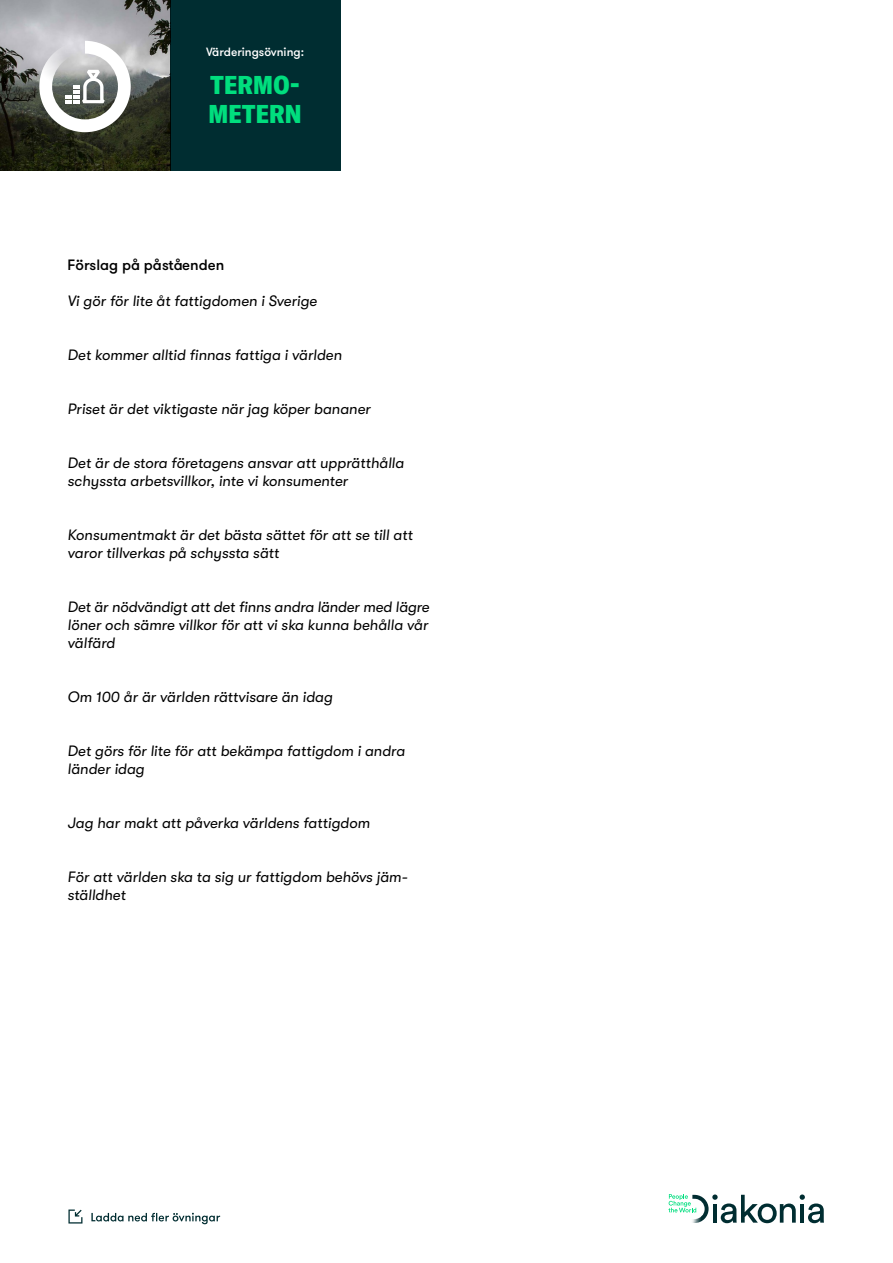
<style>
.page{position:relative;width:893px;height:1263px;background:#fff}
.page>*{position:absolute;margin:0;border:0;box-sizing:border-box;transform-origin:0 0}
.t1{font:900 condensed 25.5px/28.5px "GT America";letter-spacing:.01em;color:#00de7e}
.Brödtext{font:italic 15px/18px "GT Walsheim";color:#000}
.Brödtext-2{font:500 15px "GT Walsheim";color:#000}
.t2{font:500 12px "GT Walsheim";color:#fff}
</style>
<div class="page">
<div style="left:170px;top:0;width:170px;height:170px;background:#002d31"></div>
<img style="left:0;top:0;width:170px;height:170px">
<svg style="left:668px;top:1194px;width:156px;height:29px"></svg>
<svg style="left:91px;top:1213px;width:129px;height:11px"></svg>
<svg style="left:68px;top:1209px;width:14px;height:14px"></svg>
<svg style="left:39px;top:41px;width:92px;height:91px"></svg>
<p class="t2" style="left:206px;top:44px;width:99px">Värderingsövning:</p>
<h1 class="t1" style="left:208px;top:71px;width:95px">TERMO-<br>METERN</h1>
<p class="Brödtext-2" style="left:68px;top:255px;width:158px">Förslag på påståenden</p>
<p class="Brödtext" style="left:68px;top:292px;width:251px">Vi gör för lite åt fattigdomen i Sverige</p>
<p class="Brödtext" style="left:68px;top:346px;width:276px">Det kommer alltid finnas fattiga i världen</p>
<p class="Brödtext" style="left:68px;top:400px;width:305px">Priset är det viktigaste när jag köper bananer</p>
<p class="Brödtext" style="left:68px;top:454px;width:338px">Det är de stora företagens ansvar att upprätthålla schyssta arbetsvillkor, inte vi konsumenter</p>
<p class="Brödtext" style="left:68px;top:526px;width:347px">Konsumentmakt är det bästa sättet för att se till att varor tillverkas på schyssta sätt</p>
<p class="Brödtext" style="left:68px;top:598px;width:363px;text-align:justify">Det är nödvändigt att det finns andra länder med lägre löner och sämre villkor för att vi ska kunna behålla vår välfärd</p>
<p class="Brödtext" style="left:68px;top:688px;width:267px">Om 100 år är världen rättvisare än idag</p>
<p class="Brödtext" style="left:68px;top:742px;width:339px">Det görs för lite för att bekämpa fattigdom i andra</p>
<p class="Brödtext" style="left:68px;top:760px;width:78px">länder idag</p>
<p class="Brödtext" style="left:68px;top:814px;width:304px">Jag har makt att påverka världens fattigdom</p>
<p class="Brödtext" style="left:68px;top:868px;width:341px">För att världen ska ta sig ur fattigdom behövs jäm&shy;ställdhet</p>
</div>
